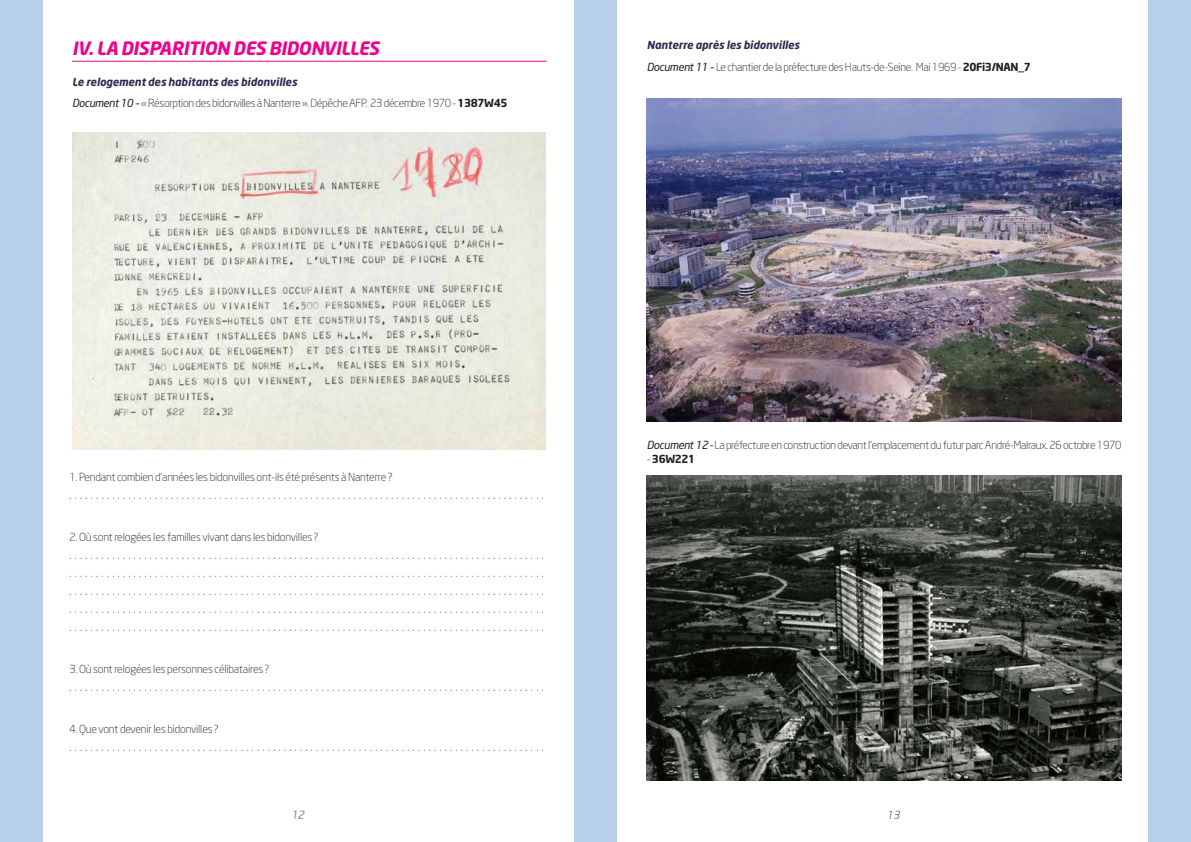
<style>
.page{position:relative;width:1191px;height:842px;background:#fff}
.page>*{position:absolute;margin:0;border:0;box-sizing:border-box;transform-origin:0 0}
.t1{font:italic 700 18.2px "Neo Sans";letter-spacing:-.02em;color:#ed028c}
.t2{font:300 11.9px/18px "Neo Sans";color:#231f20;text-align:justify}
.t3{font:300 11px "Neo Sans";letter-spacing:-.03em;color:#231f20}
.t4{font:italic 700 11px "Neo Sans";color:#2c2a4e}
.t5{font:700 11px "Neo Sans";letter-spacing:-.035em;color:#231f20}
.t6{font:italic 300 11px "Neo Sans";color:#231f20}
.s1{font-weight:400;font-style:italic}
.s2{font-weight:700}
.s3{font-weight:300}
</style>
<div class="page">
<img style="left:72px;top:132px;width:473px;height:317px">
<hr style="left:72px;top:61px;width:474px;height:1px;background:#ed028c">
<img style="left:647px;top:98px;width:474px;height:323px">
<img style="left:647px;top:475px;width:474px;height:305px">
<div style="left:0;top:0;width:43px;height:842px;background:#b7cfe9"></div>
<div style="left:1148px;top:0;width:43px;height:842px;background:#b7cfe9"></div>
<div style="left:574px;top:0;width:43px;height:842px;background:#b7cfe9"></div>
<h1 class="t1" style="left:72px;top:36px;width:309px">IV. LA DISPARITION DES BIDONVILLES</h1>
<p class="t4" style="left:72px;top:74px;width:226px">Le relogement des habitants des bidonvilles</p>
<p class="t3" style="left:72px;top:96px;width:437px"><span class="s1">Document 10 –</span> « Résorption des bidonvilles à Nanterre ». Dépêche AFP. 23 décembre 1970 - <span class="s2">1387W45</span></p>
<p class="t4" style="left:647px;top:38px;width:154px">Nanterre après les bidonvilles</p>
<p class="t3" style="left:647px;top:60px;width:385px"><span class="s1">Document 11 –</span> Le chantier de la préfecture des Hauts-de-Seine. Mai 1969 - <span class="s2">20Fi3/NAN_7</span></p>
<p class="t3" style="left:69px;top:471px;width:325px">1. Pendant combien d’années les bidonvilles ont-ils été présents à Nanterre ?</p>
<p class="t2" style="left:69px;top:486px;width:476px">.........................................................................................</p>
<p class="t3" style="left:69px;top:531px;width:250px">2. Où sont relogées les familles vivant dans les bidonvilles ?</p>
<p class="t2" style="left:69px;top:546px;width:476px">......................................................................................... ......................................................................................... ......................................................................................... ......................................................................................... .........................................................................................</p>
<p class="t3" style="left:69px;top:663px;width:202px">3. Où sont relogées les personnes célibataires ?</p>
<p class="t2" style="left:69px;top:678px;width:476px">.........................................................................................</p>
<p class="t3" style="left:69px;top:723px;width:151px">4. Que vont devenir les bidonvilles ?</p>
<p class="t2" style="left:69px;top:738px;width:476px">.........................................................................................</p>
<p class="t3" style="left:647px;top:438px;width:476px"><span class="s1">Document 12-</span> La préfecture en construction devant l’emplacement du futur parc André-Malraux. 26 octobre 1970</p>
<p class="t5" style="left:647px;top:452px;width:50px"><span class="s3">-</span> 36W221</p>
<p class="t6" style="left:291px;top:809px;width:14px">12</p>
<p class="t6" style="left:887px;top:809px;width:14px">13</p>
</div>
